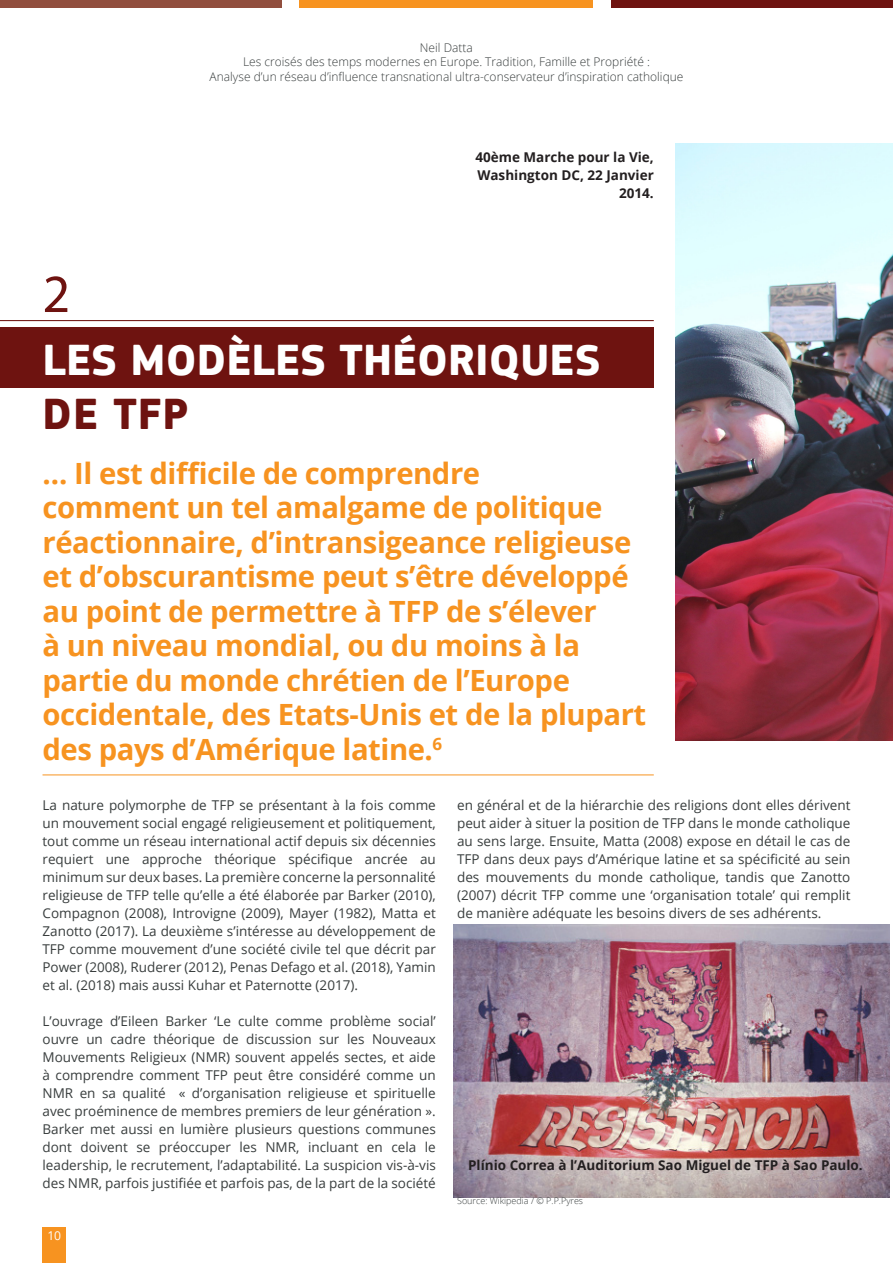
<style>
.page{position:relative;width:893px;height:1263px;background:#fff}
.page>*{position:absolute;margin:0;border:0;box-sizing:border-box;transform-origin:0 0}
.t1{font:54px "Myriad Pro";color:#6e1310}
.t2{font:700 45px "PF Square Sans Pro";color:#fff}
.t3{font:700 45px "PF Square Sans Pro";color:#6e1310}
.t4{font:700 29.25px/34.5px "Open Sans";letter-spacing:-.015em;color:#f79320}
.t5{font:13.5px/18px "Open Sans";color:#383d3d;text-align:justify}
.t6{font:700 13.5px/18px "Open Sans";color:#231f20;text-align:right}
.t7{font:12.15px "Open Sans";color:#fff}
.t8{font:300 12px/14.4px "Open Sans";color:#383d3d;text-align:center}
.t9{font:300 9px "Open Sans";color:#383d3d}
.s1{color:#fff}
</style>
<div class="page">
<div style="left:0;top:0;width:282px;height:7px;background:#914e3e"></div>
<div style="left:611px;top:0;width:282px;height:7px;background:#6e1310"></div>
<div style="left:300px;top:0;width:293px;height:7px;background:#f79320"></div>
<div style="left:43px;top:1227px;width:23px;height:36px;background:#f79320"></div>
<div style="left:0;top:328px;width:654px;height:60px;background:#6e1310"></div>
<hr style="left:0;top:320px;width:654px;height:1px;background:#6e1310">
<hr style="left:43px;top:774px;width:611px;height:1px;background:#f79320">
<img style="left:453px;top:925px;width:436px;height:272px">
<img style="left:675px;top:143px;width:218px;height:597px">
<p class="t8" style="left:210px;top:40px;width:475px">Neil Datta<br>Les croisés des temps modernes en Europe. Tradition, Famille et Propriété :<br>Analyse d’un réseau d’influence transnational ultra-conservateur d’inspiration catholique</p>
<p class="t1" style="left:43px;top:261px;width:29px">2</p>
<p class="t6" style="left:475px;top:148px;width:180px">40ème Marche pour la Vie,<br>Washington DC, 22 Janvier<br>2014.</p>
<p class="t2" style="left:43px;top:333px;width:560px">LES MODÈLES THÉORIQUES</p>
<p class="t3" style="left:43px;top:387px;width:147px">DE TFP</p>
<p class="t4" style="left:43px;top:455px;width:605px">… Il est difficile de comprendre<br>comment un tel amalgame de politique réactionnaire, d’intransigeance religieuse et d’obscurantisme peut s’être développé au point de permettre à TFP de s’élever<br>à un niveau mondial, ou du moins à la partie du monde chrétien de l’Europe occidentale, des Etats-Unis et de la plupart des pays d’Amérique latine.<sup>6</sup></p>
<p class="t5" style="left:43px;top:796px;width:395px">La nature polymorphe de TFP se présentant à la fois comme un mouvement social engagé religieusement et politiquement, tout comme un réseau international actif depuis six décennies requiert une approche théorique spécifique ancrée au minimum sur deux bases. La première concerne la personnalité religieuse de TFP telle qu’elle a été élaborée par Barker (2010), Compagnon (2008), Introvigne (2009), Mayer (1982), Matta et Zanotto (2017). La deuxième s’intéresse au développement de TFP comme mouvement d’une société civile tel que décrit par Power (2008), Ruderer (2012), Penas Defago et al. (2018), Yamin et al. (2018) mais aussi Kuhar et Paternotte (2017).</p>
<p class="t5" style="left:43px;top:1012px;width:395px">L’ouvrage d’Eileen Barker ‘Le culte comme problème social’ ouvre un cadre théorique de discussion sur les Nouveaux Mouvements Religieux (NMR) souvent appelés sectes, et aide à comprendre comment TFP peut être considéré comme un NMR en sa qualité « d’organisation religieuse et spirituelle avec proéminence de membres premiers de leur génération<span class="s1">.</span>».<br>Barker met aussi en lumière plusieurs questions communes dont doivent se préoccuper les NMR, incluant en cela le leadership, le recrutement, l’adaptabilité. La suspicion vis-à-vis des NMR, parfois justifiée et parfois pas, de la part de la société</p>
<p class="t5" style="left:457px;top:796px;width:395px">en général et de la hiérarchie des religions dont elles dérivent peut aider à situer la position de TFP dans le monde catholique au sens large. Ensuite, Matta (2008) expose en détail le cas de TFP dans deux pays d’Amérique latine et sa spécificité au sein des mouvements du monde catholique, tandis que Zanotto (2007) décrit TFP comme une ‘organisation totale’ qui remplit de manière adéquate les besoins divers de ses adhérents.</p>
<p class="t6" style="left:468px;top:1156px;width:396px">Plínio Correa à l’Auditorium Sao Miguel de TFP à Sao Paulo.</p>
<p class="t7" style="left:48px;top:1227px;width:15px">10</p>
<p class="t9" style="left:457px;top:1194px;width:128px">Source: Wikipedia / © P.P.Pyres</p>
</div>
